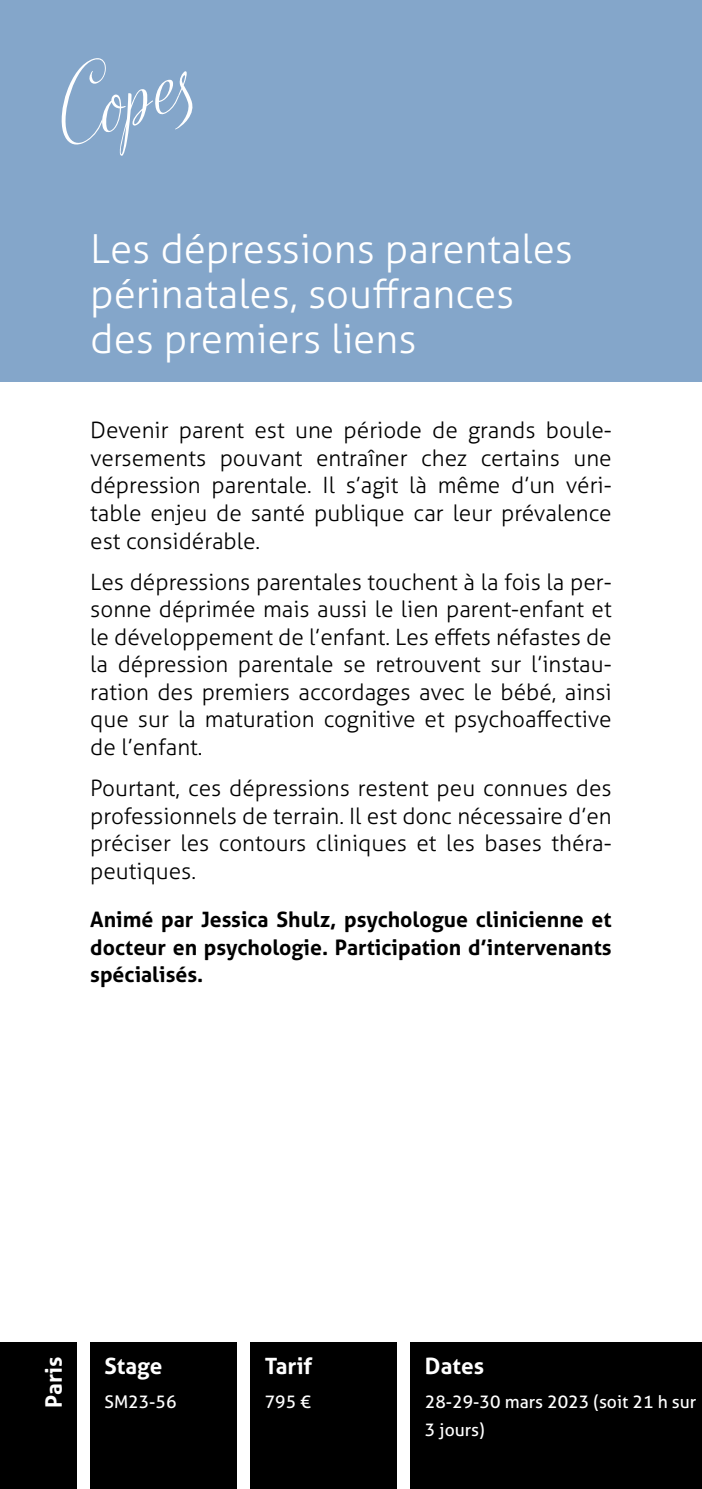
<style>
.page{position:relative;width:702px;height:1489px;background:#fff}
.page>*{position:absolute;margin:0;border:0;box-sizing:border-box;transform-origin:0 0}
.t1{font:300 40px/45px "Aller";color:#fff}
.t2{font:300 22.5px/27.5px "Aller";color:#000;text-align:justify}
.t3{font:700 22.5px "Aller";color:#fff}
.t4{font:700 21.25px/27.5px "Aller";color:#000;text-align:justify}
.t5{font:17.5px/27.5px "Aller";color:#fff}
</style>
<div class="page">
<div style="left:0;top:0;width:702px;height:381px;background:#84a6ca"></div>
<svg style="left:61px;top:58px;width:132px;height:98px"></svg>
<div style="left:0;top:1342px;width:76px;height:146px;background:#000"></div>
<div style="left:90px;top:1342px;width:146px;height:146px;background:#000"></div>
<div style="left:250px;top:1342px;width:146px;height:146px;background:#000"></div>
<div style="left:411px;top:1342px;width:291px;height:146px;background:#000"></div>
<h1 class="t1" style="left:90px;top:226px;width:484px">Les dépressions parentales périnatales, souffrances des premiers liens</h1>
<p class="t2" style="left:90px;top:417px;width:523px">Devenir parent est une période de grands boule&shy;versements pouvant entraîner chez certains une dépression parentale. Il s’agit là même d’un véri&shy;table enjeu de santé publique car leur prévalence est considérable.</p>
<p class="t2" style="left:90px;top:568px;width:523px">Les dépressions parentales touchent à la fois la per&shy;sonne déprimée mais aussi le lien parent-enfant et le développement de l’enfant. Les effets néfastes de la dépression parentale se retrouvent sur l’instau&shy;ration des premiers accordages avec le bébé, ainsi que sur la maturation cognitive et psychoaffective de l’enfant.</p>
<p class="t2" style="left:90px;top:774px;width:523px">Pourtant, ces dépressions restent peu connues des professionnels de terrain. Il est donc nécessaire d’en préciser les contours cliniques et les bases théra&shy;peutiques.</p>
<p class="t4" style="left:90px;top:905px;width:523px">Animé par Jessica Shulz, psychologue clinicienne et docteur en psychologie. Participation d’intervenants spécialisés.</p>
<p class="t3" style="left:40px;top:1407px;width:52px;rotate:-90deg">Paris</p>
<p class="t3" style="left:104px;top:1351px;width:59px">Stage</p>
<p class="t5" style="left:104px;top:1388px;width:74px">SM23-56</p>
<p class="t3" style="left:265px;top:1351px;width:49px">Tarif</p>
<p class="t5" style="left:265px;top:1388px;width:48px">795 €</p>
<p class="t3" style="left:425px;top:1351px;width:61px">Dates</p>
<p class="t5" style="left:425px;top:1388px;width:273px">28‑29‑30 mars 2023 (soit 21 h sur<br>3 jours)</p>
</div>
